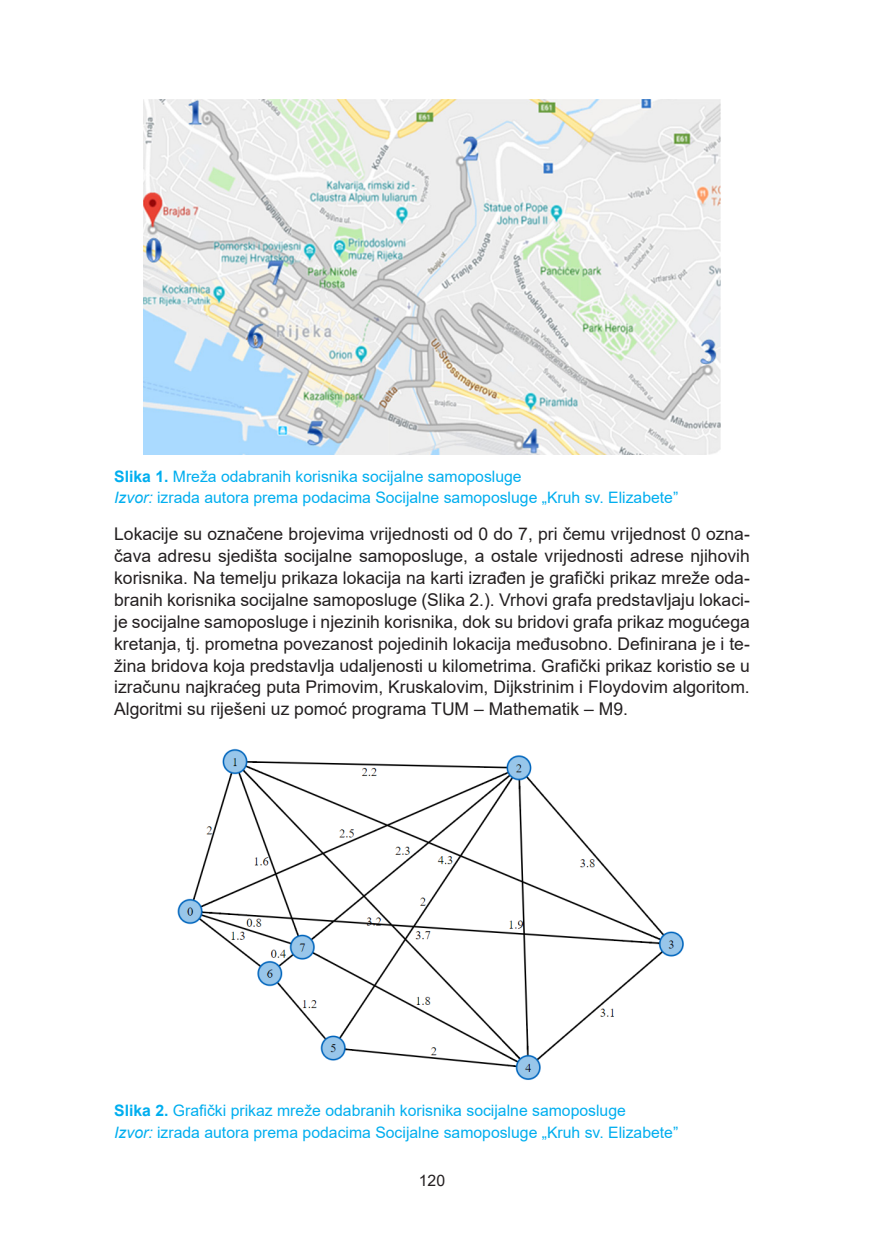
<style>
.page{position:relative;width:874px;height:1241px;background:#fff}
.page>*{position:absolute;margin:0;border:0;box-sizing:border-box;transform-origin:0 0}
.Body_text{font:17.5px/21.9px "Arial";color:#231f20;text-align:justify}
.Naslovi_slike{font:15.75px "Arial";color:#00aeef}
.t1{font:15.75px "Arial";color:#231f20}
.s1{font-weight:700}
.s2{font-style:italic}
</style>
<div class="page">
<img style="left:143px;top:99px;width:577px;height:355px">
<img style="left:177px;top:748px;width:507px;height:332px">
<p class="Naslovi_slike" style="left:114px;top:465px;width:409px"><span class="s1">Slika 1.</span> Mreža odabranih korisnika socijalne samoposluge</p>
<p class="Naslovi_slike" style="left:114px;top:487px;width:565px"><span class="s2">Izvor:</span> izrada autora prema podacima Socijalne samoposluge „Kruh sv. Elizabete”</p>
<p class="Body_text" style="left:114px;top:523px;width:636px">Lokacije su označene brojevima vrijednosti od 0 do 7, pri čemu vrijednost 0 ozna&shy;čava adresu sjedišta socijalne samoposluge, a ostale vrijednosti adrese njihovih korisnika. Na temelju prikaza lokacija na karti izrađen je grafički prikaz mreže oda&shy;branih korisnika socijalne samoposluge (Slika 2.). Vrhovi grafa predstavljaju lokaci&shy;je socijalne samoposluge i njezinih korisnika, dok su bridovi grafa prikaz mogućega kretanja, tj. prometna povezanost pojedinih lokacija međusobno. Definirana je i te&shy;žina bridova koja predstavlja udaljenosti u kilometrima. Grafički prikaz koristio se u izračunu najkraćeg puta Primovim, Kruskalovim, Dijkstrinim i Floydovim algoritom.<br>Algoritmi su riješeni uz pomoć programa TUM – Mathematik – M9.</p>
<p class="Naslovi_slike" style="left:114px;top:1099px;width:513px"><span class="s1">Slika 2.</span> Grafički prikaz mreže odabranih korisnika socijalne samoposluge</p>
<p class="Naslovi_slike" style="left:114px;top:1121px;width:565px"><span class="s2">Izvor:</span> izrada autora prema podacima Socijalne samoposluge „Kruh sv. Elizabete”</p>
<p class="t1" style="left:418px;top:1169px;width:28px">120</p>
</div>
